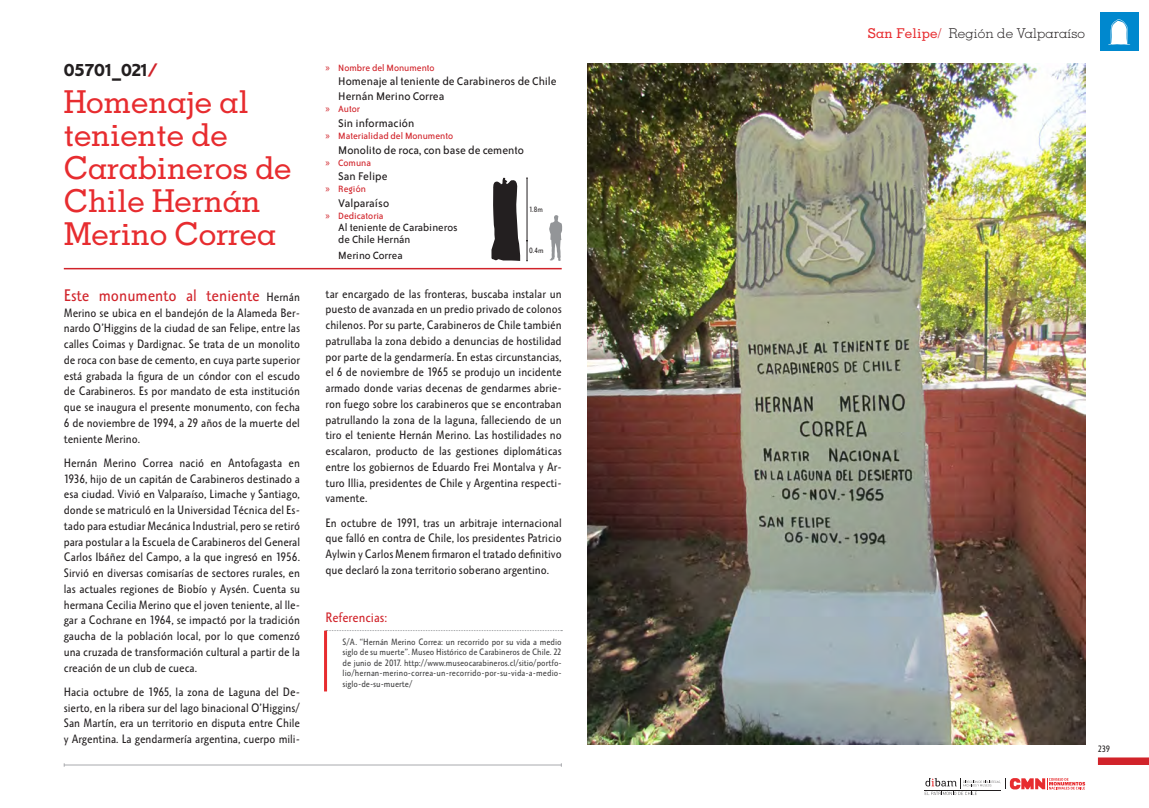
<style>
.page{position:relative;width:1149px;height:808px;background:#fff}
.page>*{position:absolute;margin:0;border:0;box-sizing:border-box;transform-origin:0 0}
._1_TITULO_MONUMENTO{font:500 31.5px/33px "Memphis";letter-spacing:-.01em;color:#e72c2f}
._0_NUMERO_INICIAL{font:700 18px "Corinthian Std";color:#231f20}
._2_TEXTO_GENERAL{font:16.5px "Octone ITC Std";color:#d1232a}
.t1{font:300 13.5px "Memphis";letter-spacing:.01em;color:#231f20}
._3_SUBTITULO_REFEREN{font:13.5px "Octone ITC Std";color:#d1232a}
._2_TEXTO_DESCRIPCION{font:12.75px/14.7px "Bailey Sans ITC Std";color:#231f20}
._2_TEXTO_GENERAL-2{font:12px/15.8px "Octone ITC Std";color:#231f20;text-align:justify}
._2_TEXTO_DESCRIPCION-2{font:12px/12px "Bailey Sans ITC Std";color:#231f20}
.t2{font:10.5px "Bailey Sans ITC Std";color:#d1232a}
._2_TEXTO_BIBLIOGRAFI{font:9px/10.5px "Octone ITC Std";letter-spacing:.01em;color:#3e3e3f;text-align:justify}
.t3{font:9px "Octone ITC Std";color:#231f20}
._2_TEXTO_GENERAL-3{font:7.5px "Octone ITC Std";color:#231f20}
.s1{color:#d1232a}
.s2{font-size:12px;color:#231f20}
.s3{font-family:"Myriad Pro"}
.s4{font-weight:500;color:#e72c2f}
</style>
<div class="page">
<div style="left:1097px;top:757px;width:51px;height:8px;background:#d1232a"></div>
<hr style="left:64px;top:268px;width:497px;height:1px;background:#d1232a">
<div style="left:1099px;top:13px;width:38px;height:38px;background:#0088ce"></div>
<svg style="left:1108px;top:19px;width:21px;height:26px"></svg>
<svg style="left:924px;top:778px;width:160px;height:17px"></svg>
<hr style="left:64px;top:765px;width:497px;height:1px;background:#a8a9ad">
<svg style="left:326px;top:630px;width:236px;height:1px"></svg>
<hr style="left:324px;top:631px;width:3px;height:60px;background:#e72c2f">
<svg style="left:549px;top:215px;width:13px;height:46px"></svg>
<hr style="left:526px;top:178px;width:1px;height:62px;background:#231f20">
<svg style="left:526px;top:240px;width:1px;height:21px"></svg>
<img style="left:587px;top:64px;width:497px;height:680px">
<svg style="left:491px;top:178px;width:29px;height:83px"></svg>
<p class="_0_NUMERO_INICIAL" style="left:64px;top:60px;width:95px">05701_021<span class="s1">/</span></p>
<p class="_1_TITULO_MONUMENTO" style="left:64px;top:85px;width:229px">Homenaje al teniente de<br>Carabineros de<br>Chile Hernán<br>Merino Correa</p>
<p class="_2_TEXTO_GENERAL" style="left:64px;top:285px;width:237px">Este monumento al teniente <span class="s2">Hernán</span></p>
<p class="_2_TEXTO_GENERAL-2" style="left:64px;top:304px;width:238px">Merino se ubica en el bandejón de la Alameda Ber&shy;nardo O’Higgins de la ciudad de san Felipe, entre las calles Coimas y Dardignac. Se trata de un monolito de roca con base de cemento, en cuya parte superior está grabada la figura de un cóndor con el escudo de Carabineros. Es por mandato de esta institución que se inaugura el presente monumento, con fecha 6 de noviembre de 1994, a 29 años de la muerte del teniente Merino.</p>
<p class="_2_TEXTO_GENERAL-2" style="left:64px;top:455px;width:238px">Hernán Merino Correa nació en Antofagasta en 1936, hijo de un capitán de Carabineros destinado a esa ciudad. Vivió en Valparaíso, Limache y Santiago, donde se matriculó en la Universidad Técnica del Es&shy;tado para estudiar Mecánica Industrial, pero se retiró para postular a la Escuela de Carabineros del General Carlos Ibáñez del Campo, a la que ingresó en 1956.<br>Sirvió en diversas comisarías de sectores rurales, en las actuales regiones de Biobío y Aysén. Cuenta su hermana Cecilia Merino que el joven teniente, al lle&shy;gar a Cochrane en 1964, se impactó por la tradición gaucha de la población local, por lo que comenzó una cruzada de transformación cultural a partir de la creación de un club de cueca.</p>
<p class="_2_TEXTO_GENERAL-2" style="left:64px;top:683px;width:238px">Hacia octubre de 1965, la zona de Laguna del De&shy;sierto, en la ribera sur del lago binacional O’Higgins/ San Martín, era un territorio en disputa entre Chile y Argentina. La gendarmería argentina, cuerpo mili-</p>
<p class="t2" style="left:325px;top:62px;width:111px"><span class="s3">»</span> Nombre del Monumento</p>
<p class="_2_TEXTO_DESCRIPCION" style="left:338px;top:74px;width:220px">Homenaje al teniente de Carabineros de Chile<br>Hernán Merino Correa</p>
<p class="t2" style="left:325px;top:103px;width:36px"><span class="s3">»</span> Autor</p>
<p class="_2_TEXTO_DESCRIPCION" style="left:338px;top:116px;width:77px">Sin información</p>
<p class="t2" style="left:325px;top:130px;width:129px"><span class="s3">»</span> Materialidad del Monumento</p>
<p class="_2_TEXTO_DESCRIPCION" style="left:338px;top:143px;width:187px">Monolito de roca, con base de cemento</p>
<p class="t2" style="left:325px;top:157px;width:47px"><span class="s3">»</span> Comuna</p>
<p class="_2_TEXTO_DESCRIPCION" style="left:338px;top:169px;width:51px">San Felipe</p>
<p class="t2" style="left:325px;top:184px;width:42px"><span class="s3">»</span> Región</p>
<p class="_2_TEXTO_DESCRIPCION" style="left:338px;top:196px;width:52px">Valparaíso</p>
<p class="t2" style="left:325px;top:210px;width:59px"><span class="s3">»</span> Dedicatoria</p>
<p class="_2_TEXTO_DESCRIPCION-2" style="left:338px;top:222px;width:121px">Al teniente de Carabineros de Chile Hernán</p>
<p class="_2_TEXTO_DESCRIPCION-2" style="left:338px;top:249px;width:66px">Merino Correa</p>
<p class="_2_TEXTO_GENERAL-3" style="left:529px;top:205px;width:15px">1.8m</p>
<p class="_2_TEXTO_GENERAL-3" style="left:529px;top:246px;width:16px">0.4m</p>
<p class="_2_TEXTO_GENERAL-2" style="left:325px;top:285px;width:238px">tar encargado de las fronteras, buscaba instalar un puesto de avanzada en un predio privado de colonos chilenos. Por su parte, Carabineros de Chile también patrullaba la zona debido a denuncias de hostilidad por parte de la gendarmería. En estas circunstancias, el 6 de noviembre de 1965 se produjo un incidente armado donde varias decenas de gendarmes abrie&shy;ron fuego sobre los carabineros que se encontraban patrullando la zona de la laguna, falleciendo de un tiro el teniente Hernán Merino. Las hostilidades no escalaron, producto de las gestiones diplomáticas entre los gobiernos de Eduardo Frei Montalva y Ar&shy;turo Illia, presidentes de Chile y Argentina respecti&shy;vamente.</p>
<p class="_2_TEXTO_GENERAL-2" style="left:325px;top:514px;width:238px">En octubre de 1991, tras un arbitraje internacional que falló en contra de Chile, los presidentes Patricio Aylwin y Carlos Menem firmaron el tratado definitivo que declaró la zona territorio soberano argentino.</p>
<p class="_3_SUBTITULO_REFEREN" style="left:325px;top:609px;width:63px">Referencias:</p>
<p class="_2_TEXTO_BIBLIOGRAFI" style="left:342px;top:636px;width:221px">S/A. “Hernán Merino Correa: un recorrido por su vida a medio siglo de su muerte”. Museo Histórico de Carabineros de Chile. 22 de junio de 2017. http://www.museocarabineros.cl/sitio/portfo&shy;lio/hernan-merino-correa-un-recorrido-por-su-vida-a-medio&shy;siglo-de-su-muerte/</p>
<p class="t1" style="left:867px;top:25px;width:219px"><span class="s4">San Felipe</span><span class="s1">/</span> Región de Valparaíso</p>
<p class="t3" style="left:1097px;top:743px;width:14px">239</p>
</div>
